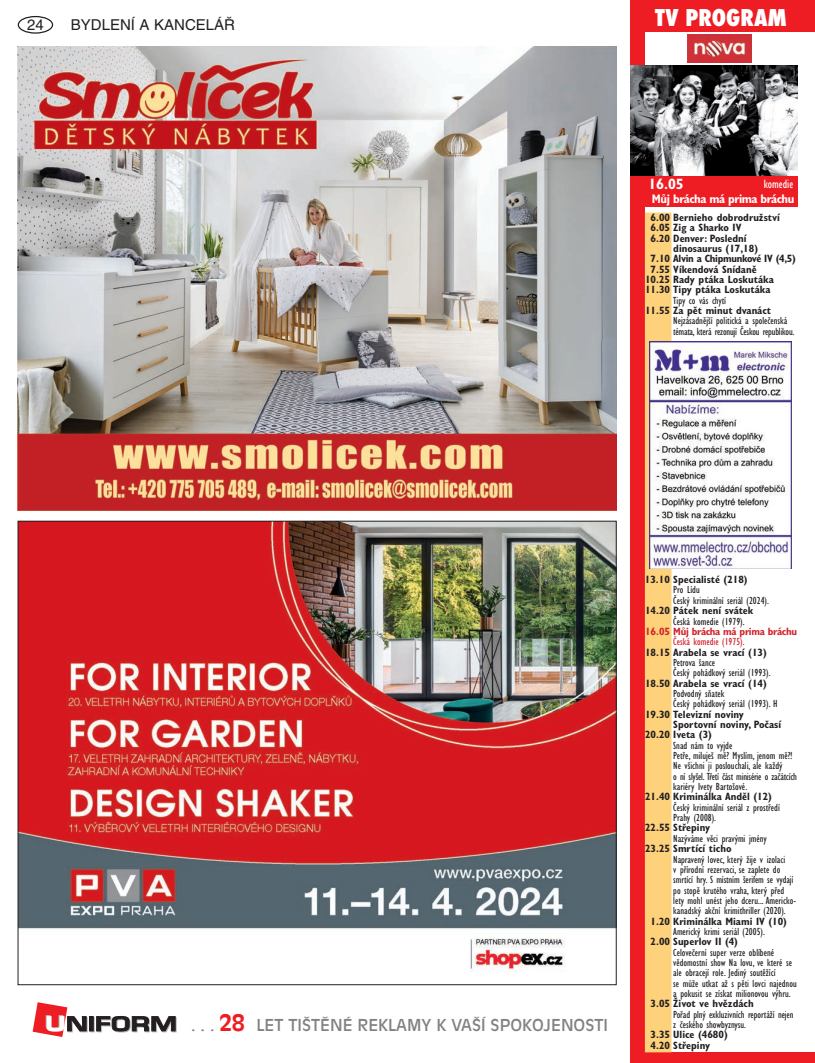
<style>
.page{position:relative;width:815px;height:1063px;background:#fff}
.page>*{position:absolute;margin:0;border:0;box-sizing:border-box;transform-origin:0 0}
.t1{font:800 condensed 22.5px "Futura";color:#fff}
.t2{font:16.25px "Antique Olive CE";color:#808285}
.t3{font:15px "Helvetica CE";color:#231f20}
.t4{font:700 condensed 15px "Gill Sans CE";color:#fff}
.t5{font:700 condensed 12.5px "Gill Sans CE";letter-spacing:-.04em;color:#fff}
.t6{font:condensed 12.5px "Gill Sans CE";color:#fff}
.t7{font:condensed 10.62px/10.4px "Gill Sans CE";color:#231f20}
.t8{font:700 condensed 10.62px/10.4px "Gill Sans CE";color:#231f20}
.t9{font:condensed 10.62px/10.4px "Gill Sans CE";letter-spacing:-.02em;color:#231f20}
.t10{font:700 condensed 10.62px "Gill Sans CE";letter-spacing:-.03em;color:#231f20}
.t11{font:700 condensed 10.62px "Gill Sans CE";letter-spacing:-.03em;color:#d1232a}
.t12{font:condensed 10.62px "Gill Sans CE";color:#d1232a}
.s1{font-weight:700;font-size:22.5px;color:#ee1d23}
</style>
<div class="page">
<div style="left:18px;top:16px;width:35px;height:18px;border:1px solid #231f20;border-radius:50%"></div>
<div style="left:90px;top:1017px;width:5px;height:15px;border:1px solid #bcbdc0"></div>
<hr style="left:89px;top:1017px;width:4px;height:14px;background:#231f20">
<div style="left:89px;top:1016px;width:5px;height:15px;border:1px solid #231f20"></div>
<svg style="left:96px;top:1016px;width:81px;height:16px"></svg>
<svg style="left:33px;top:1002px;width:55px;height:35px"></svg>
<div style="left:631px;top:0;width:184px;height:32px;background:#ee1d23"></div>
<div style="left:631px;top:175px;width:166px;height:32px;background:#ee1d23"></div>
<img style="left:687px;top:34px;width:64px;height:29px">
<div style="left:631px;top:0;width:14px;height:1063px;background:#ee1d23"></div>
<div style="left:631px;top:1052px;width:184px;height:11px;background:#ee1d23"></div>
<div style="left:645px;top:213px;width:26px;height:839px;background:#fed17b"></div>
<img style="left:631px;top:66px;width:166px;height:109px">
<img style="left:650px;top:342px;width:141px;height:227px">
<img style="left:18px;top:46px;width:599px;height:464px">
<img style="left:20px;top:523px;width:595px;height:449px">
<h3 class="t3" style="left:27px;top:16px;width:18px">24</h3>
<h3 class="t3" style="left:71px;top:16px;width:166px">BYDLENÍ A KANCELÁŘ</h3>
<h1 class="t1" style="left:655px;top:2px;width:133px">TV PROGRAM</h1>
<h3 class="t4" style="left:648px;top:175px;width:37px">16.05</h3>
<p class="t5" style="left:652px;top:191px;width:144px">Můj brácha má prima bráchu</p>
<p class="t6" style="left:764px;top:176px;width:31px">komedie</p>
<p class="t8" style="left:651px;top:212px;width:131px">6.00 Bernieho dobrodružství</p>
<p class="t8" style="left:651px;top:222px;width:92px">6.05 Zig a Sharko IV</p>
<p class="t8" style="left:651px;top:233px;width:98px">6.20 Denver: Poslední</p>
<p class="t8" style="left:673px;top:243px;width:86px">dinosaurus (17,18)</p>
<p class="t10" style="left:651px;top:252px;width:147px">7.10 Alvin a Chipmunkové IV (4,5)</p>
<p class="t8" style="left:651px;top:264px;width:108px">7.55 Víkendová Snídaně</p>
<p class="t8" style="left:645px;top:274px;width:130px">10.25 Rady ptáka Loskutáka</p>
<p class="t8" style="left:645px;top:285px;width:127px">11.30 Tipy ptáka Loskutáka</p>
<p class="t7" style="left:673px;top:295px;width:54px">Tipy co vás chytí</p>
<p class="t8" style="left:645px;top:305px;width:128px">11.55 Za pět minut dvanáct</p>
<p class="t9" style="left:673px;top:316px;width:123px">Nejzásadnější politická a společenská témata, která rezonují Českou republikou.</p>
<h2 class="t2" style="left:191px;top:1016px;width:418px">. . . <span class="s1">28</span> LET TIŠTĚNÉ REKLAMY K VAŠÍ SPOKOJENOSTI</h2>
<p class="t8" style="left:645px;top:574px;width:104px">13.10 Specialisté (218)</p>
<p class="t7" style="left:673px;top:585px;width:97px">Pro Lídu<br>Český kriminální seriál (2024).</p>
<p class="t8" style="left:645px;top:605px;width:110px">14.20 Pátek není svátek</p>
<p class="t7" style="left:673px;top:616px;width:73px">Česká komedie (1979).</p>
<p class="t11" style="left:645px;top:625px;width:153px">16.05 Můj brácha má prima bráchu</p>
<p class="t12" style="left:673px;top:635px;width:73px">Česká komedie (1975).</p>
<p class="t8" style="left:645px;top:647px;width:123px">18.15 Arabela se vrací (13)</p>
<p class="t7" style="left:673px;top:657px;width:99px">Petrova šance<br>Český pohádkový seriál (1993).</p>
<p class="t8" style="left:645px;top:678px;width:123px">18.50 Arabela se vrací (14)</p>
<p class="t7" style="left:673px;top:688px;width:106px">Podvodný sňatek<br>Český pohádkový seriál (1993). H</p>
<p class="t8" style="left:645px;top:709px;width:100px">19.30 Televizní noviny</p>
<p class="t8" style="left:673px;top:719px;width:109px">Sportovní noviny, Počasí</p>
<p class="t8" style="left:645px;top:730px;width:68px">20.20 Iveta (3)</p>
<p class="t7" style="left:673px;top:740px;width:125px">Snad nám to vyjde<br>Petře, miluješ mě? Myslím, jenom mě?!<br>Ne všichni ji poslouchali, ale každý<br>o ní slyšel. Třetí část minisérie o začátcích kariéry Ivety Bartošové.</p>
<p class="t8" style="left:645px;top:792px;width:128px">21.40 Kriminálka Anděl (12)</p>
<p class="t7" style="left:673px;top:802px;width:108px">Český kriminální seriál z prostředí<br>Prahy (2008).</p>
<p class="t8" style="left:645px;top:823px;width:67px">22.55 Střepiny</p>
<p class="t7" style="left:673px;top:833px;width:95px">Nazýváme věci pravými jmény</p>
<p class="t8" style="left:645px;top:843px;width:88px">23.25 Smrtící ticho</p>
<p class="t7" style="left:673px;top:854px;width:124px">Napravený lovec, který žije v izolaci<br>v přírodní rezervaci, se zaplete do smrtící hry. S místním šerifem se vydají po stopě krutého vraha, který před lety mohl unést jeho dceru... Americko&shy;kanadský akční krimithriller (2020).</p>
<p class="t8" style="left:651px;top:916px;width:138px">1.20 Kriminálka Miami IV (10)</p>
<p class="t7" style="left:673px;top:926px;width:93px">Americký krimi seriál (2005).</p>
<p class="t8" style="left:651px;top:937px;width:89px">2.00 Superlov II (4)</p>
<p class="t7" style="left:673px;top:947px;width:125px">Celovečerní super verze oblíbené vědomostní show Na lovu, ve které se ale obracejí role. Jediný soutěžící<br>se může utkat až s pěti lovci najednou a pokusit se získat milionovou výhru.</p>
<p class="t8" style="left:651px;top:999px;width:105px">3.05 Život ve hvězdách</p>
<p class="t7" style="left:673px;top:1009px;width:122px">Pořad plný exkluzivních reportáží nejen z českého showbyznysu.</p>
<p class="t8" style="left:651px;top:1030px;width:79px">3.35 Ulice (4680)<br>4.20 Střepiny</p>
</div>
